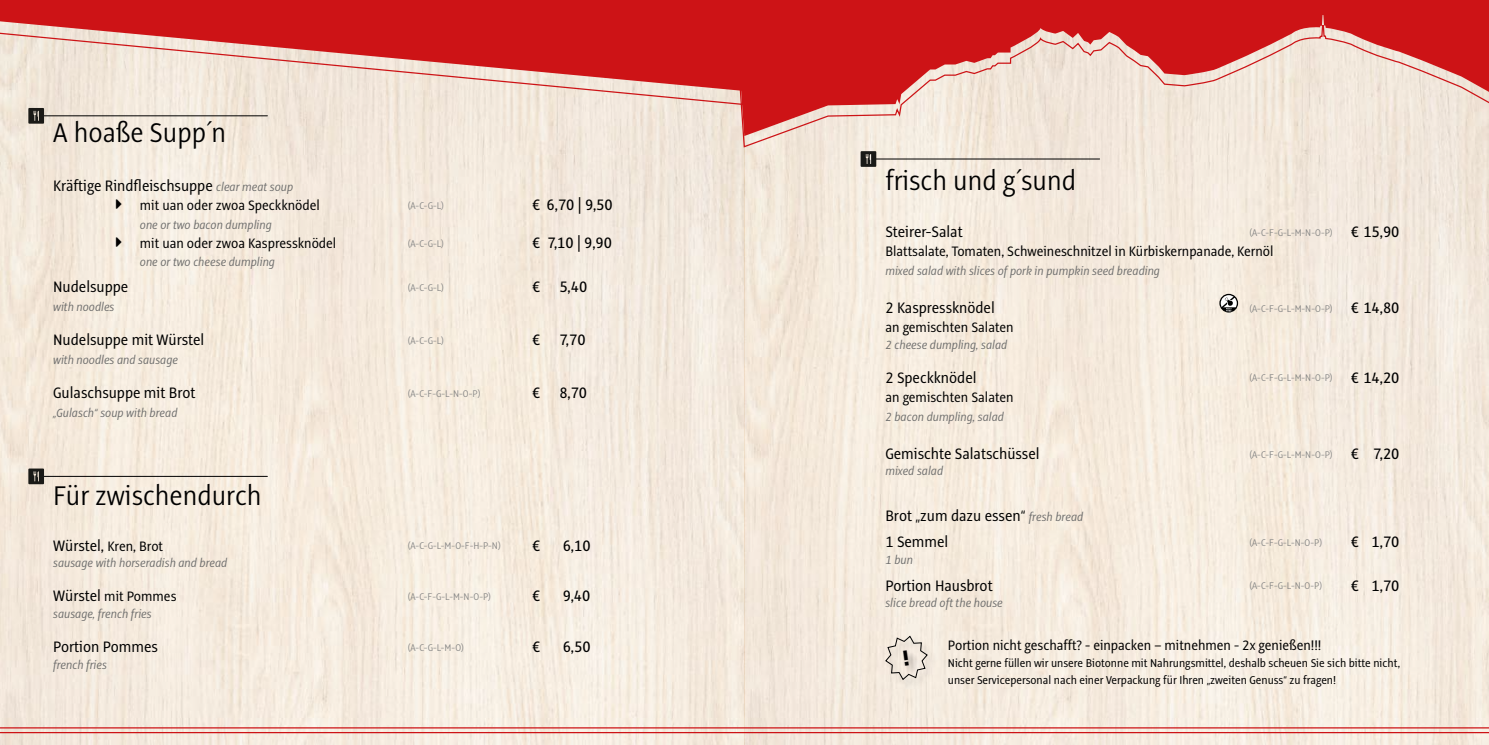
<style>
.page{position:relative;width:1489px;height:745px;background:#fff}
.page>*{position:absolute;margin:0;border:0;box-sizing:border-box;transform-origin:0 0}
.t1{font:300 29.75px "Alto Con";color:#000}
.t2{font:16.62px/26.5px "Alto Con";color:#000}
.t3{font:500 16.62px "Alto Con";color:#000}
.t4{font:15px "Alto Con";color:#000}
.t5{font:italic 13px "Alto Con";color:#6f6f6e}
.t6{font:12.5px/16.6px "Alto Con";color:#000}
.t7{font:300 10.75px "Alto Con";color:#878786}
.s1{font-style:italic;font-size:13px;color:#6f6f6e}
.s2{font-size:16.62px}
.s3{font-weight:500;font-size:16.62px;color:#000}
</style>
<div class="page">
<img style="left:0;top:109px;width:1488px;height:635px">
<hr style="left:0;top:726px;width:1488px;height:2px;background:#cd1316">
<svg style="left:0;top:104px;width:727px;height:5px;background:#f1e6da"></svg>
<hr style="left:0;top:731px;width:1488px;height:1px;background:#cd1316">
<svg style="left:727px;top:104px;width:761px;height:100px;background:#f2e8dc"></svg>
<svg style="left:729px;top:0;width:759px;height:192px;background:#e7aca4"></svg>
<svg style="left:0;top:0;width:881px;height:104px;background:#da625f"></svg>
<hr style="left:43px;top:115px;width:224px;height:1px;background:#000">
<svg style="left:28px;top:108px;width:16px;height:16px"></svg>
<hr style="left:43px;top:475px;width:224px;height:1px;background:#000">
<svg style="left:28px;top:468px;width:16px;height:16px"></svg>
<div style="left:884px;top:635px;width:53px;height:54px;background:#f3eade"></div>
<svg style="left:1219px;top:293px;width:18px;height:19px"></svg>
<svg style="left:1220px;top:295px;width:16px;height:16px"></svg>
<hr style="left:875px;top:159px;width:224px;height:1px;background:#000">
<svg style="left:860px;top:151px;width:16px;height:16px"></svg>
<svg style="left:116px;top:199px;width:5px;height:10px"></svg>
<svg style="left:116px;top:237px;width:5px;height:10px"></svg>
<svg style="left:885px;top:635px;width:42px;height:45px"></svg>
<h1 class="t1" style="left:53px;top:115px;width:175px">A hoaße Supp´n</h1>
<p class="t2" style="left:53px;top:172px;width:241px">Kräftige Rindfleischsuppe <span class="s1">clear meat soup</span></p>
<p class="t4" style="left:140px;top:196px;width:181px">mit uan oder zwoa Speckknödel</p>
<p class="t7" style="left:407px;top:199px;width:38px">(A-C-G-L)</p>
<p class="t3" style="left:532px;top:195px;width:82px">€ 6,70 | 9,50</p>
<p class="t5" style="left:140px;top:217px;width:133px">one or two bacon dumpling</p>
<p class="t4" style="left:140px;top:234px;width:198px">mit uan oder zwoa Kaspressknödel</p>
<p class="t7" style="left:407px;top:237px;width:38px">(A-C-G-L)</p>
<p class="t3" style="left:532px;top:233px;width:81px">€ 7,10 | 9,90</p>
<p class="t5" style="left:140px;top:254px;width:137px">one or two cheese dumpling</p>
<p class="t2" style="left:53px;top:273px;width:77px">Nudelsuppe</p>
<p class="t7" style="left:407px;top:281px;width:38px">(A-C-G-L)</p>
<p class="t3" style="left:532px;top:277px;width:56px">€ 5,40</p>
<p class="t5" style="left:53px;top:299px;width:63px">with noodles</p>
<p class="t2" style="left:53px;top:326px;width:153px">Nudelsuppe mit Würstel</p>
<p class="t7" style="left:407px;top:334px;width:38px">(A-C-G-L)</p>
<p class="t3" style="left:532px;top:330px;width:55px">€ 7,70</p>
<p class="t5" style="left:53px;top:352px;width:126px">with noodles and sausage</p>
<p class="t2" style="left:53px;top:379px;width:144px">Gulaschsuppe mit Brot</p>
<p class="t7" style="left:407px;top:387px;width:74px">(A-C-F-G-L-N-O-P)</p>
<p class="t3" style="left:532px;top:383px;width:56px">€ 8,70</p>
<p class="t5" style="left:53px;top:405px;width:126px">„Gulasch“ soup with bread</p>
<h1 class="t1" style="left:53px;top:478px;width:210px">Für zwischendurch</h1>
<p class="t4" style="left:53px;top:536px;width:111px"><span class="s2">Würstel,</span> Kren, Brot</p>
<p class="t7" style="left:407px;top:539px;width:95px">(A-C-G-L-M-O-F-H-P-N)</p>
<p class="t3" style="left:532px;top:535px;width:10px">€</p>
<p class="t3" style="left:562px;top:535px;width:29px">6,10</p>
<p class="t5" style="left:53px;top:555px;width:176px">sausage with horseradish and bread</p>
<p class="t4" style="left:53px;top:587px;width:125px"><span class="s2">Würstel</span> mit Pommes</p>
<p class="t7" style="left:407px;top:590px;width:85px">(A-C-F-G-L-M-N-O-P)</p>
<p class="t3" style="left:532px;top:586px;width:10px">€</p>
<p class="t3" style="left:562px;top:586px;width:29px">9,40</p>
<p class="t5" style="left:53px;top:605px;width:100px">sausage, french fries</p>
<p class="t2" style="left:53px;top:632px;width:106px">Portion Pommes</p>
<p class="t7" style="left:407px;top:640px;width:58px">(A-C-G-L-M-O)</p>
<p class="t3" style="left:532px;top:636px;width:10px">€</p>
<p class="t3" style="left:562px;top:636px;width:29px">6,50</p>
<p class="t5" style="left:53px;top:656px;width:55px">french fries</p>
<h1 class="t1" style="left:885px;top:163px;width:192px">frisch und g´sund</h1>
<p class="t2" style="left:885px;top:218px;width:79px">Steirer-Salat</p>
<p class="t7" style="left:1249px;top:226px;width:151px">(A-C-F-G-L-M-N-O-P) <span class="s3">€ 15,90</span></p>
<p class="t4" style="left:885px;top:242px;width:389px">Blattsalate, Tomaten, Schweineschnitzel in Kürbiskernpanade, Kernöl</p>
<p class="t5" style="left:885px;top:263px;width:276px">mixed salad with slices of pork in pumpkin seed breading</p>
<p class="t2" style="left:885px;top:294px;width:111px">2 Kaspressknödel</p>
<p class="t7" style="left:1249px;top:302px;width:151px">(A-C-F-G-L-M-N-O-P) <span class="s3">€ 14,80</span></p>
<p class="t4" style="left:885px;top:318px;width:130px">an gemischten Salaten</p>
<p class="t5" style="left:885px;top:336px;width:123px">2 cheese dumpling, salad</p>
<p class="t2" style="left:885px;top:363px;width:93px">2 Speckknödel</p>
<p class="t7" style="left:1249px;top:371px;width:151px">(A-C-F-G-L-M-N-O-P) <span class="s3">€ 14,20</span></p>
<p class="t4" style="left:885px;top:388px;width:130px">an gemischten Salaten</p>
<p class="t5" style="left:885px;top:408px;width:120px">2 bacon dumpling, salad</p>
<p class="t2" style="left:885px;top:439px;width:156px">Gemischte Salatschüssel</p>
<p class="t7" style="left:1249px;top:447px;width:151px">(A-C-F-G-L-M-N-O-P) <span class="s3">€ 7,20</span></p>
<p class="t5" style="left:885px;top:463px;width:59px">mixed salad</p>
<p class="t2" style="left:885px;top:501px;width:199px">Brot „zum dazu essen“ <span class="s1">fresh bread<br></span>1 Semmel</p>
<p class="t7" style="left:1249px;top:536px;width:74px">(A-C-F-G-L-N-O-P)</p>
<p class="t3" style="left:1350px;top:532px;width:50px">€ 1,70</p>
<p class="t5" style="left:885px;top:552px;width:29px">1 bun</p>
<p class="t2" style="left:885px;top:571px;width:109px">Portion Hausbrot</p>
<p class="t7" style="left:1249px;top:579px;width:74px">(A-C-F-G-L-N-O-P)</p>
<p class="t3" style="left:1350px;top:575px;width:50px">€ 1,70</p>
<p class="t5" style="left:885px;top:595px;width:119px">slice bread oft the house</p>
<p class="t4" style="left:947px;top:636px;width:375px">Portion nicht geschafft? - einpacken – mitnehmen - 2x genießen!!!</p>
<p class="t6" style="left:947px;top:654px;width:453px">Nicht gerne füllen wir unsere Biotonne mit Nahrungsmittel, deshalb scheuen Sie sich bitte nicht, unser Servicepersonal nach einer Verpackung für Ihren „zweiten Genuss“ zu fragen!</p>
</div>
